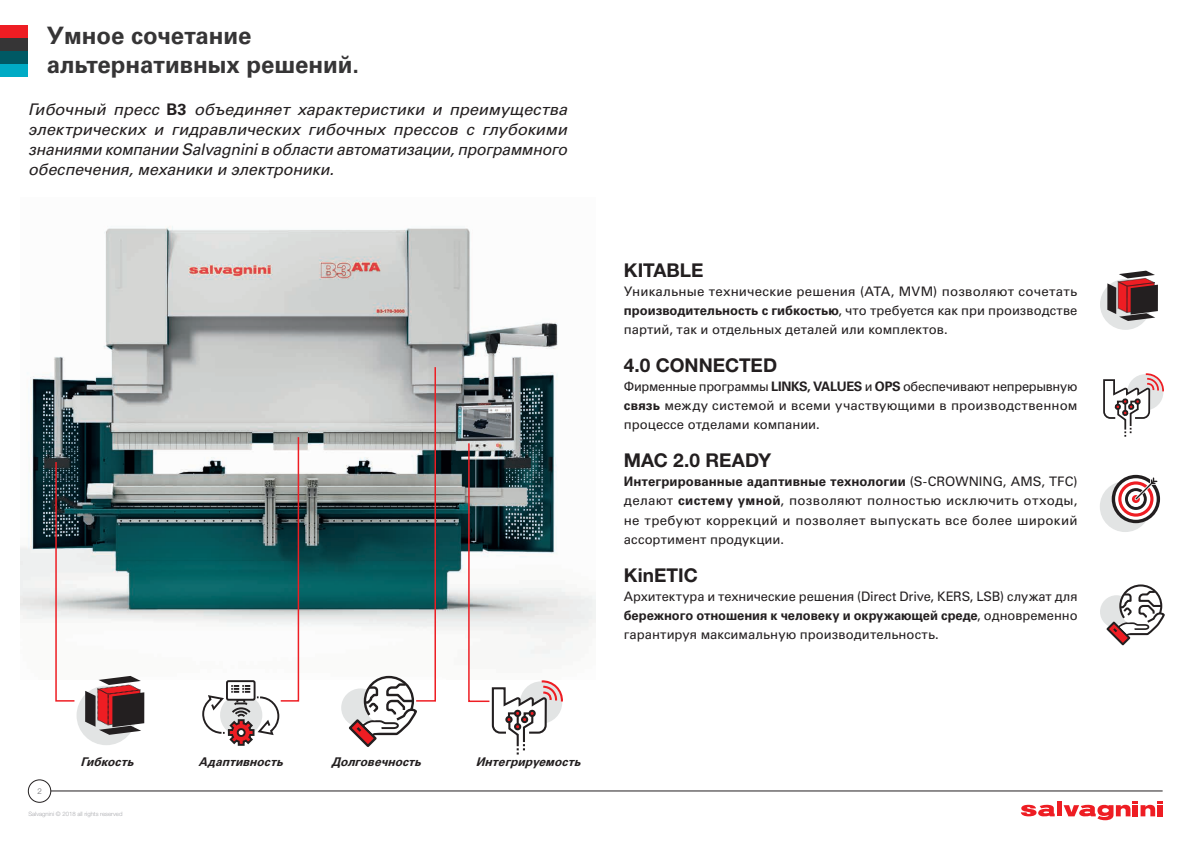
<style>
.page{position:relative;width:1191px;height:842px;background:#fff}
.page>*{position:absolute;margin:0;border:0;box-sizing:border-box;transform-origin:0 0}
.Co_A4_9pt{font:700 24px/28.8px "Univers LTCYR";color:#363536}
.Co_A4_9pt-2{font:700 19px "Helvetica Neue LT Std";color:#231f20}
.Co_A4_9pt-3{font:italic 16px/20px "Univers LTCYR";letter-spacing:-.01em;color:#231f20;text-align:justify}
.Co_A4_9pt-4{font:13.1px/19px "Univers LTCYR";letter-spacing:.005em;color:#231f20;text-align:justify}
.Co_A4_9pt-5{font:italic 700 12px "Univers LTCYR";color:#231f20}
.t1{font:300 8px "Helvetica Neue LT Std";color:#6c6d70}
.t2{font:300 6px "Helvetica Neue LT Std";color:#a8a9ad}
.s1{font-weight:700;font-style:normal}
.s2{font-weight:700}
</style>
<div class="page">
<img style="left:21px;top:226px;width:574px;height:450px">
<hr style="left:51px;top:791px;width:1111px;height:1px;background:#231f20">
<hr style="left:1057px;top:801px;width:4px;height:15px;background:#ee1d23">
<svg style="left:1020px;top:805px;width:34px;height:11px"></svg>
<svg style="left:1063px;top:801px;width:99px;height:19px"></svg>
<div style="left:28px;top:780px;width:23px;height:22px;border:1px solid #231f20;border-radius:50%"></div>
<div style="left:0;top:26px;width:28px;height:12px;background:#ee1d23"></div>
<div style="left:0;top:38px;width:28px;height:13px;background:#363536"></div>
<div style="left:0;top:51px;width:28px;height:13px;background:#005964"></div>
<div style="left:0;top:64px;width:28px;height:13px;background:#00abc5"></div>
<svg style="left:55px;top:460px;width:21px;height:242px"></svg>
<svg style="left:467px;top:442px;width:97px;height:312px"></svg>
<svg style="left:341px;top:366px;width:96px;height:381px"></svg>
<div style="left:77px;top:686px;width:59px;height:59px;background:#e2e4e4;border-radius:50%"></div>
<svg style="left:85px;top:676px;width:59px;height:59px"></svg>
<svg style="left:201px;top:436px;width:99px;height:310px"></svg>
<svg style="left:1103px;top:373px;width:61px;height:64px"></svg>
<svg style="left:1100px;top:584px;width:65px;height:62px"></svg>
<div style="left:1099px;top:481px;width:51px;height:51px;background:#e2e4e4;border-radius:50%"></div>
<svg style="left:1111px;top:475px;width:49px;height:48px"></svg>
<div style="left:1100px;top:279px;width:50px;height:51px;background:#e2e4e4;border-radius:50%"></div>
<svg style="left:1107px;top:271px;width:51px;height:50px"></svg>
<p class="Co_A4_9pt" style="left:47px;top:21px;width:314px">Умное сочетание альтернативных решений.</p>
<p class="Co_A4_9pt-3" style="left:28px;top:99px;width:540px">Гибочный пресс <span class="s1">B3</span> объединяет характеристики и преимущества электрических и гидравлических гибочных прессов с глубокими знаниями компании Salvagnini в области автоматизации, программного обеспечения, механики и электроники.</p>
<p class="Co_A4_9pt-2" style="left:624px;top:259px;width:81px">KITABLE</p>
<p class="Co_A4_9pt-4" style="left:624px;top:282px;width:455px">Уникальные технические решения (ATA, MVM) позволяют сочетать <span class="s2">производительность с гибкостью</span>, что требуется как при производстве партий, так и отдельных деталей или комплектов.</p>
<p class="Co_A4_9pt-2" style="left:624px;top:354px;width:155px">4.0 CONNECTED</p>
<p class="Co_A4_9pt-4" style="left:624px;top:377px;width:455px">Фирменные программы <span class="s2">LINKS, VALUES</span> и <span class="s2">OPS</span> обеспечивают непрерывную <span class="s2">связь</span> между системой и всеми участвующими в производственном процессе отделами компании.</p>
<p class="Co_A4_9pt-2" style="left:624px;top:449px;width:149px">MAC 2.0 READY</p>
<p class="Co_A4_9pt-4" style="left:624px;top:472px;width:455px"><span class="s2">Интегрированные адаптивные технологии</span> (S-CROWNING, AMS, TFC) делают <span class="s2">систему умной</span>, позволяют полностью исключить отходы, не требуют коррекций и позволяет выпускать все более широкий ассортимент продукции.</p>
<p class="Co_A4_9pt-2" style="left:624px;top:563px;width:76px">KinETIC</p>
<p class="Co_A4_9pt-4" style="left:624px;top:586px;width:455px">Архитектура и технические решения (Direct Drive, KERS, LSB) служат для <span class="s2">бережного отношения к человеку и окружающей среде</span>, одновременно гарантируя максимальную производительность.</p>
<p class="Co_A4_9pt-5" style="left:81px;top:754px;width:58px">Гибкость</p>
<p class="Co_A4_9pt-5" style="left:199px;top:755px;width:89px">Адаптивность</p>
<p class="Co_A4_9pt-5" style="left:331px;top:755px;width:95px">Долговечность</p>
<p class="Co_A4_9pt-5" style="left:476px;top:755px;width:110px">Интегрируемость</p>
<p class="t1" style="left:37px;top:786px;width:6px">2</p>
<p class="t2" style="left:28px;top:811px;width:96px">Salvagnini © 2018 all rights reserved</p>
</div>
